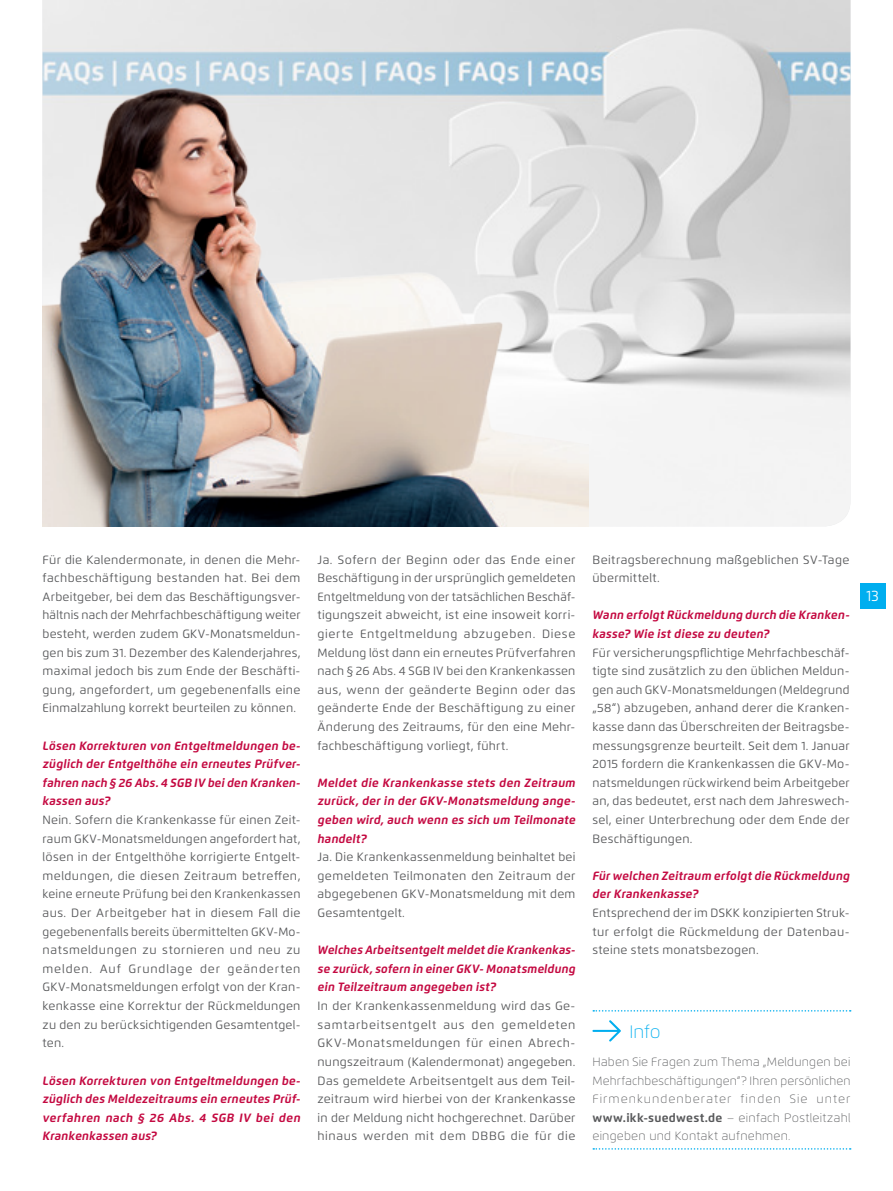
<style>
.page{position:relative;width:893px;height:1191px;background:#fff}
.page>*{position:absolute;margin:0;border:0;box-sizing:border-box;transform-origin:0 0}
.t1{font:100 18px "Flexo";color:#00aeef}
.t2{font:15px "Flexo";color:#fff;scale:.9 1}
.t3{font:12px/18.6px "Flexo";letter-spacing:.025em;color:#57585a;text-align:justify}
.t4{font:italic 700 12px/18.6px "Flexo";letter-spacing:.015em;color:#c40941;text-align:justify}
.t5{font:100 12px/18.6px "Flexo";letter-spacing:.02em;color:#57585a;text-align:justify}
.s1{font-weight:700}
</style>
<div class="page">
<svg style="left:593px;top:1010px;width:258px;height:1px"></svg>
<svg style="left:593px;top:1148px;width:258px;height:1px"></svg>
<svg style="left:592px;top:1020px;width:29px;height:21px"></svg>
<img style="left:43px;top:0;width:807px;height:526px">
<img style="left:43px;top:80px;width:546px;height:446px">
<div style="left:860px;top:583px;width:25px;height:25px;background:#00aeef"></div>
<p class="t3" style="left:43px;top:550px;width:259px">Für die Kalendermonate, in denen die Mehr&shy;fachbeschäftigung bestanden hat. Bei dem Arbeitgeber, bei dem das Beschäftigungsver&shy;hältnis nach der Mehrfachbeschäftigung weiter besteht, werden zudem GKV-Monatsmeldun&shy;gen bis zum 31. Dezember des Kalenderjahres, maximal jedoch bis zum Ende der Beschäfti&shy;gung, angefordert, um gegebenenfalls eine Einmalzahlung korrekt beurteilen zu können.</p>
<p class="t4" style="left:43px;top:736px;width:259px">Lösen Korrekturen von Entgeltmeldungen be&shy;züglich der Entgelthöhe ein erneutes Prüfver&shy;fahren nach § 26 Abs. 4 SGB IV bei den Kranken&shy;kassen aus?</p>
<p class="t3" style="left:43px;top:810px;width:259px">Nein. Sofern die Krankenkasse für einen Zeit&shy;raum GKV-Monatsmeldungen angefordert hat, lösen in der Entgelthöhe korrigierte Entgelt&shy;meldungen, die diesen Zeitraum betreffen, keine erneute Prüfung bei den Krankenkassen aus. Der Arbeitgeber hat in diesem Fall die gegebenenfalls bereits übermittelten GKV-Mo&shy;natsmeldungen zu stornieren und neu zu melden. Auf Grundlage der geänderten GKV-Monatsmeldungen erfolgt von der Kran&shy;kenkasse eine Korrektur der Rückmeldungen zu den zu berücksichtigenden Gesamtentgel&shy;ten.</p>
<p class="t4" style="left:43px;top:1071px;width:259px">Lösen Korrekturen von Entgeltmeldungen be&shy;züglich des Meldezeitraums ein erneutes Prüf&shy;verfahren nach § 26 Abs. 4 SGB IV bei den Krankenkassen aus?</p>
<p class="t3" style="left:317px;top:550px;width:259px">Ja. Sofern der Beginn oder das Ende einer Beschäftigung in der ursprünglich gemeldeten Entgeltmeldung von der tatsächlichen Beschäf&shy;tigungszeit abweicht, ist eine insoweit korri&shy;gierte Entgeltmeldung abzugeben. Diese Meldung löst dann ein erneutes Prüfverfahren nach § 26 Abs. 4 SGB IV bei den Krankenkassen aus, wenn der geänderte Beginn oder das geänderte Ende der Beschäftigung zu einer Änderung des Zeitraums, für den eine Mehr&shy;fachbeschäftigung vorliegt, führt.</p>
<p class="t4" style="left:317px;top:773px;width:259px">Meldet die Krankenkasse stets den Zeitraum zurück, der in der GKV-Monatsmeldung ange&shy;geben wird, auch wenn es sich um Teilmonate handelt?</p>
<p class="t3" style="left:317px;top:847px;width:259px">Ja. Die Krankenkassenmeldung beinhaltet bei gemeldeten Teilmonaten den Zeitraum der abgegebenen GKV-Monatsmeldung mit dem Gesamtentgelt.</p>
<p class="t4" style="left:317px;top:940px;width:259px">Welches Arbeitsentgelt meldet die Krankenkas&shy;se zurück, sofern in einer GKV- Monatsmeldung ein Teilzeitraum angegeben ist?</p>
<p class="t3" style="left:317px;top:996px;width:259px">In der Krankenkassenmeldung wird das Ge&shy;samtarbeitsentgelt aus den gemeldeten GKV-Monatsmeldungen für einen Abrech&shy;nungszeitraum (Kalendermonat) angegeben.<br>Das gemeldete Arbeitsentgelt aus dem Teil&shy;zeitraum wird hierbei von der Krankenkasse in der Meldung nicht hochgerechnet. Darüber hinaus werden mit dem DBBG die für die</p>
<p class="t3" style="left:592px;top:550px;width:259px">Beitragsberechnung maßgeblichen SV-Tage übermittelt.</p>
<p class="t4" style="left:592px;top:606px;width:259px">Wann erfolgt Rückmeldung durch die Kranken&shy;kasse? Wie ist diese zu deuten?</p>
<p class="t3" style="left:592px;top:643px;width:259px">Für versicherungspflichtige Mehrfachbeschäf&shy;tigte sind zusätzlich zu den üblichen Meldun&shy;gen auch GKV-Monatsmeldungen (Meldegrund „58“) abzugeben, anhand derer die Kranken&shy;kasse dann das Überschreiten der Beitragsbe&shy;messungsgrenze beurteilt. Seit dem 1. Januar 2015 fordern die Krankenkassen die GKV-Mo&shy;natsmeldungen rückwirkend beim Arbeitgeber an, das bedeutet, erst nach dem Jahreswech&shy;sel, einer Unterbrechung oder dem Ende der Beschäftigungen.</p>
<p class="t4" style="left:592px;top:866px;width:259px">Für welchen Zeitraum erfolgt die Rückmeldung der Krankenkasse?</p>
<p class="t3" style="left:592px;top:903px;width:259px">Entsprechend der im DSKK konzipierten Struk&shy;tur erfolgt die Rückmeldung der Datenbau&shy;steine stets monatsbezogen.</p>
<p class="t2" style="left:866px;top:586px;width:15px">13</p>
<h1 class="t1" style="left:629px;top:1021px;width:33px">Info</h1>
<p class="t5" style="left:592px;top:1052px;width:259px">Haben Sie Fragen zum Thema „Meldungen bei Mehrfachbeschäftigungen“? Ihren persönlichen Firmenkundenberater finden Sie unter <span class="s1">www.ikk-suedwest.de</span> – einfach Postleitzahl eingeben und Kontakt aufnehmen.</p>
</div>
